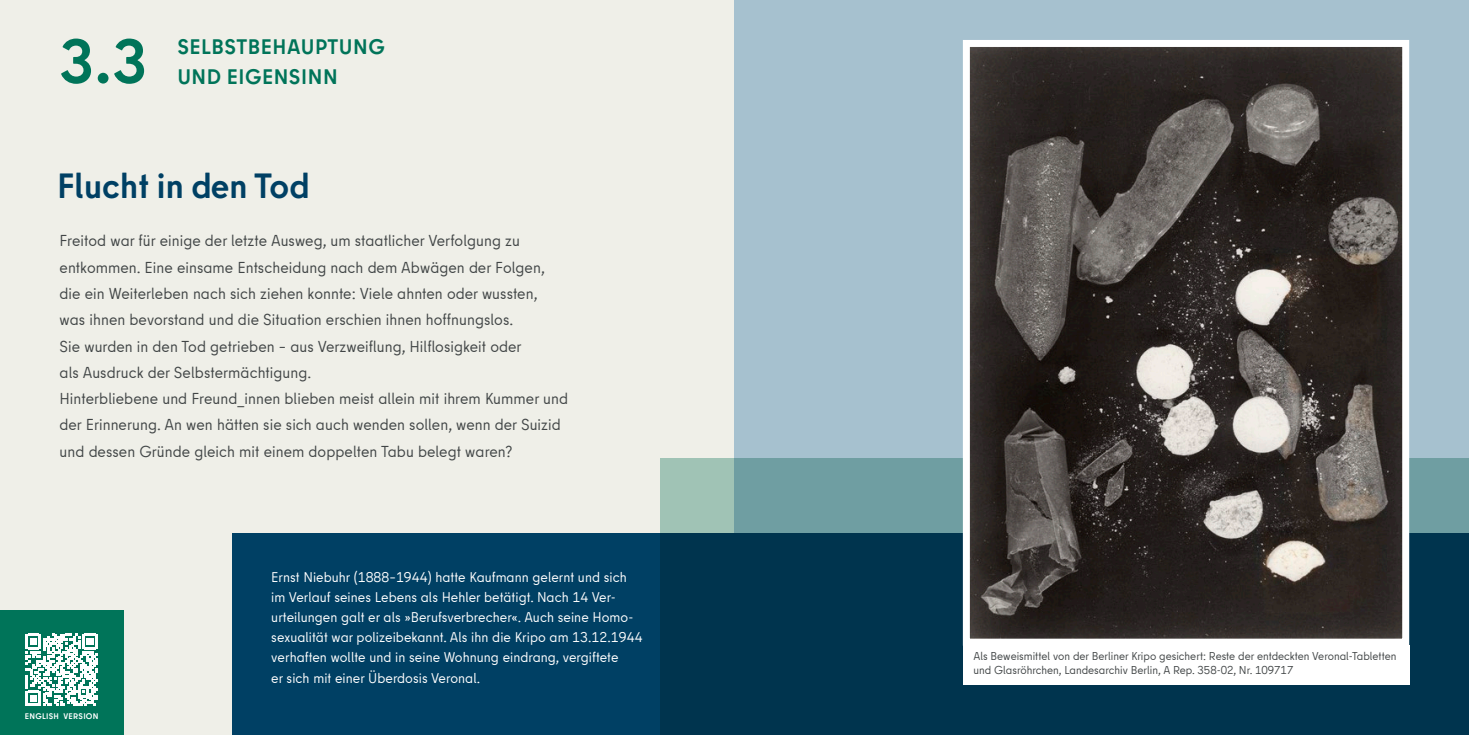
<style>
.page{position:relative;width:1469px;height:735px;background:#fff}
.page>*{position:absolute;margin:0;border:0;box-sizing:border-box;transform-origin:0 0}
.t1{font:700 61.25px "Berlin Type";color:#007459}
.t2{font:700 35px "Berlin Type";letter-spacing:.005em;color:#004064}
.t3{font:700 21px "Berlin Type";letter-spacing:.025em;color:#007459}
.t4{font:15.75px/26.2px "Berlin Type Office";letter-spacing:.005em;color:#414546}
.t5{font:14px/20.1px "Berlin Type Office";letter-spacing:.005em;color:#fff}
.t6{font:11.38px/14px "Berlin Type Office";color:#414546}
.t7{font:700 8.22px "Berlin Type";letter-spacing:.03em;color:#fff}
</style>
<div class="page">
<div style="left:0;top:0;width:734px;height:734px;background:#efefe8"></div>
<div style="left:734px;top:0;width:734px;height:734px;background:#a6c1cf"></div>
<div style="left:0;top:610px;width:124px;height:124px;background:#007459"></div>
<svg style="left:26px;top:633px;width:72px;height:72px"></svg>
<div style="left:232px;top:533px;width:1236px;height:201px;background:#004064"></div>
<svg style="left:660px;top:458px;width:808px;height:276px;background:#1a4d61"></svg>
<svg style="left:959px;top:40px;width:453px;height:608px;background:#4e4946"></svg>
<div style="left:962px;top:645px;width:447px;height:40px;background:#fff"></div>
<p class="t1" style="left:60px;top:22px;width:89px">3.3</p>
<p class="t3" style="left:177px;top:34px;width:209px">SELBSTBEHAUPTUNG</p>
<p class="t3" style="left:177px;top:63px;width:162px">UND EIGENSINN</p>
<p class="t2" style="left:57px;top:163px;width:254px">Flucht in den Tod</p>
<p class="t4" style="left:60px;top:228px;width:487px">Freitod war für einige der letzte Ausweg, um staatlicher Verfolgung zu entkommen. Eine einsame Entscheidung nach dem Abwägen der Folgen, die ein Weiterleben nach sich ziehen konnte: Viele ahnten oder wussten, was ihnen bevorstand und die Situation erschien ihnen hoffnungslos.</p>
<p class="t4" style="left:60px;top:333px;width:463px">Sie wurden in den Tod getrieben – aus Verzweiflung, Hilflosigkeit oder als Ausdruck der Selbstermächtigung.</p>
<p class="t4" style="left:60px;top:385px;width:510px">Hinterbliebene und Freund_innen blieben meist allein mit ihrem Kummer und der Erinnerung. An wen hätten sie sich auch wenden sollen, wenn der Suizid und dessen Gründe gleich mit einem doppelten Tabu belegt waren?</p>
<p class="t7" style="left:25px;top:710px;width:75px">ENGLISH VERSION</p>
<p class="t5" style="left:271px;top:566px;width:373px">Ernst Niebuhr (1888–1944) hatte Kaufmann gelernt und sich im Verlauf seines Lebens als Hehler betätigt. Nach 14 Ver&shy;urteilungen galt er als »Berufsverbrecher«. Auch seine Homo&shy;sexualität war polizeibekannt. Als ihn die Kripo am 13.12.1944 verhaften wollte und in seine Wohnung eindrang, vergiftete<br>er sich mit einer Überdosis Veronal.</p>
<p class="t6" style="left:973px;top:648px;width:424px">Als Beweismittel von der Berliner Kripo gesichert: Reste der entdeckten Veronal-Tabletten und Glasröhrchen, Landesarchiv Berlin, A Rep. 358-02, Nr. 109717</p>
</div>
